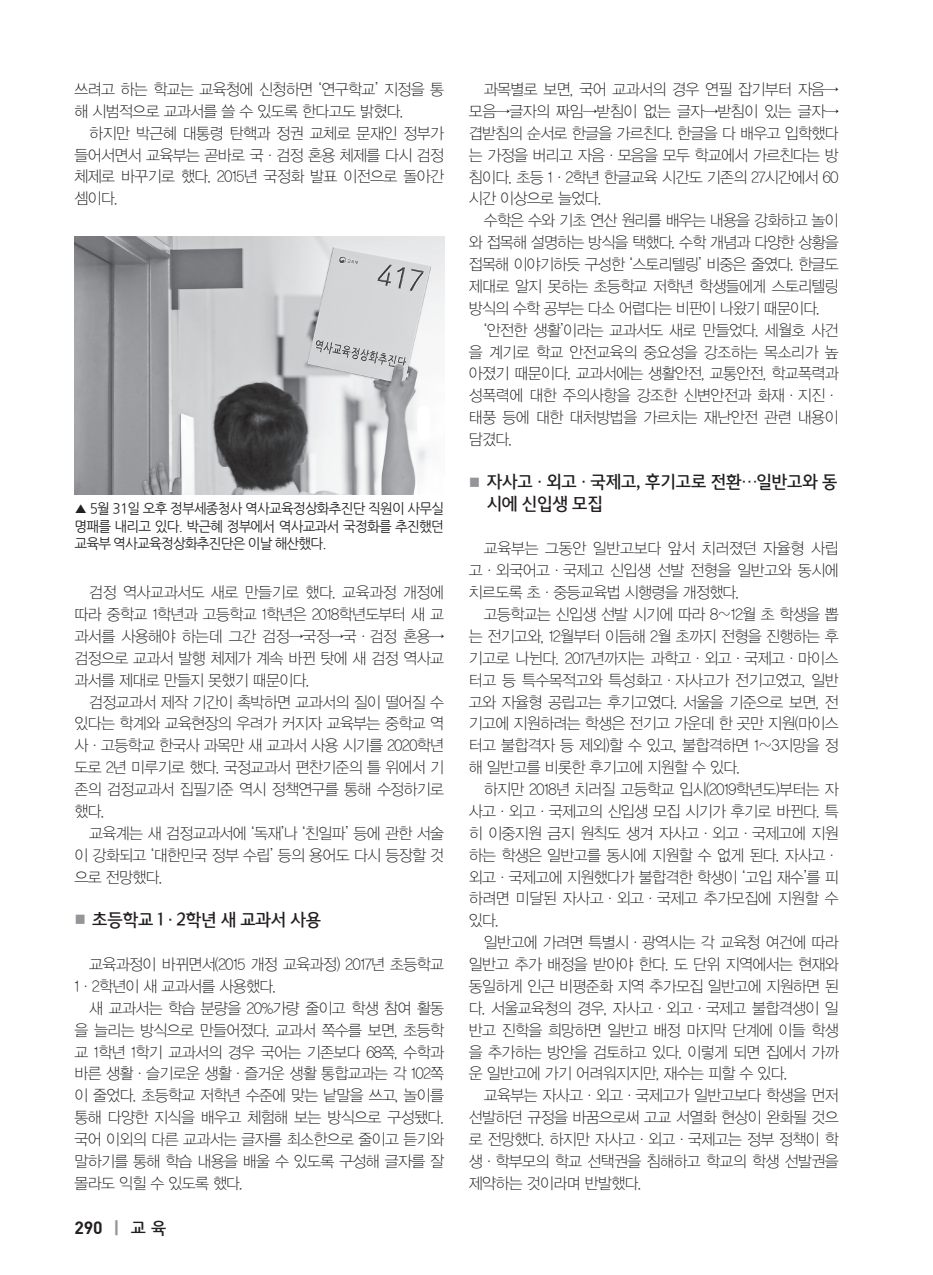
<style>
.page{position:relative;width:933px;height:1275px;background:#fff}
.page>*{position:absolute;margin:0;border:0;box-sizing:border-box;transform-origin:0 0}
.t1{font:500 17.5px/21.9px "Auction Gothic";letter-spacing:-.04em;color:#231f20;scale:.96 1}
.t2{font:17.5px "Dinbol";color:#231f20}
.t3{font:15.75px/21.9px "YDVYGO11";letter-spacing:-.04em;color:#231f20;text-align:justify;scale:.96 1}
.t4{font:14px/17.5px "Nanum Gothic OTF";letter-spacing:-.06em;color:#231f20;text-align:justify}
.s1{font-weight:700;font-size:12.25px;color:#939598}
.s2{font-family:"YDVYGO14";font-size:21px;color:#939598}
.s3{font-family:"Auction Gothic";font-weight:500;font-size:16.62px}
</style>
<div class="page">
<img style="left:74px;top:237px;width:370px;height:257px">
<p class="t3" style="left:74px;top:77px;width:386px">쓰려고 하는 학교는 교육청에 신청하면 ‘연구학교’ 지정을 통 해 시범적으로 교과서를 쓸 수 있도록 한다고도 밝혔다.</p>
<p class="t3" style="left:74px;top:121px;width:387px;text-indent:15px">하지만 박근혜 대통령 탄핵과 정권 교체로 문재인 정부가 들어서면서 교육부는 곧바로 국·검정 혼용 체제를 다시 검정 체제로 바꾸기로 했다. 2015년 국정화 발표 이전으로 돌아간 셈이다.</p>
<p class="t4" style="left:74px;top:500px;width:371px">▲ 5월 31일 오후 정부세종청사 역사교육정상화추진단 직원이 사무실 명패를 내리고 있다. 박근혜 정부에서 역사교과서 국정화를 추진했던 교육부 역사교육정상화추진단은 이날 해산했다.</p>
<p class="t3" style="left:74px;top:581px;width:386px;text-indent:15px">검정 역사교과서도 새로 만들기로 했다. 교육과정 개정에 따라 중학교 1학년과 고등학교 1학년은 2018학년도부터 새 교 과서를 사용해야 하는데 그간 검정→국정→국·검정 혼용→ 검정으로 교과서 발행 체제가 계속 바뀐 탓에 새 검정 역사교 과서를 제대로 만들지 못했기 때문이다.</p>
<p class="t3" style="left:74px;top:690px;width:386px;text-indent:15px">검정교과서 제작 기간이 촉박하면 교과서의 질이 떨어질 수 있다는 학계와 교육현장의 우려가 커지자 교육부는 중학교 역 사·고등학교 한국사 과목만 새 교과서 사용 시기를 2020학년 도로 2년 미루기로 했다. 국정교과서 편찬기준의 틀 위에서 기 존의 검정교과서 집필기준 역시 정책연구를 통해 수정하기로 했다.</p>
<p class="t3" style="left:74px;top:821px;width:386px;text-indent:15px">교육계는 새 검정교과서에 ‘독재’나 ‘친일파’ 등에 관한 서술 이 강화되고 ‘대한민국 정부 수립’ 등의 용어도 다시 등장할 것 으로 전망했다.</p>
<p class="t1" style="left:74px;top:909px;width:259px"><span class="s1">■</span> 초등학교 1 · 2학년 새 교과서 사용</p>
<p class="t3" style="left:74px;top:952px;width:386px;text-indent:15px">교육과정이 바뀌면서(2015 개정 교육과정) 2017년 초등학교<br>1·2학년이 새 교과서를 사용했다.</p>
<p class="t3" style="left:74px;top:996px;width:387px;text-indent:15px">새 교과서는 학습 분량을 20%가량 줄이고 학생 참여 활동 을 늘리는 방식으로 만들어졌다. 교과서 쪽수를 보면, 초등학 교 1학년 1학기 교과서의 경우 국어는 기존보다 68쪽, 수학과 바른 생활·슬기로운 생활·즐거운 생활 통합교과는 각 102쪽 이 줄었다. 초등학교 저학년 수준에 맞는 낱말을 쓰고, 놀이를 통해 다양한 지식을 배우고 체험해 보는 방식으로 구성됐다. 국어 이외의 다른 교과서는 글자를 최소한으로 줄이고 듣기와 말하기를 통해 학습 내용을 배울 수 있도록 구성해 글자를 잘 몰라도 익힐 수 있도록 했다.</p>
<p class="t2" style="left:74px;top:1216px;width:94px">290 <span class="s2">l</span> <span class="s3">교 육</span></p>
<p class="t3" style="left:469px;top:77px;width:386px;text-indent:15px">과목별로 보면, 국어 교과서의 경우 연필 잡기부터 자음→ 모음→글자의 짜임→받침이 없는 글자→받침이 있는 글자→ 겹받침의 순서로 한글을 가르친다. 한글을 다 배우고 입학했다 는 가정을 버리고 자음·모음을 모두 학교에서 가르친다는 방 침이다. 초등 1·2학년 한글교육 시간도 기존의 27시간에서 60 시간 이상으로 늘었다.</p>
<p class="t3" style="left:469px;top:209px;width:386px;text-indent:15px">수학은 수와 기초 연산 원리를 배우는 내용을 강화하고 놀이 와 접목해 설명하는 방식을 택했다. 수학 개념과 다양한 상황을 접목해 이야기하듯 구성한 ‘스토리텔링’ 비중은 줄였다. 한글도 제대로 알지 못하는 초등학교 저학년 학생들에게 스토리텔링 방식의 수학 공부는 다소 어렵다는 비판이 나왔기 때문이다.</p>
<p class="t3" style="left:469px;top:318px;width:386px;text-indent:15px">‘안전한 생활’이라는 교과서도 새로 만들었다. 세월호 사건 을 계기로 학교 안전교육의 중요성을 강조하는 목소리가 높 아졌기 때문이다. 교과서에는 생활안전, 교통안전, 학교폭력과 성폭력에 대한 주의사항을 강조한 신변안전과 화재·지진· 태풍 등에 대한 대처방법을 가르치는 재난안전 관련 내용이 담겼다.</p>
<p class="t1" style="left:486px;top:472px;width:367px;text-indent:-18px"><span class="s1">■</span> 자사고 · 외고 · 국제고, 후기고로 전환…일반고와 동 시에 신입생 모집</p>
<p class="t3" style="left:469px;top:537px;width:386px;text-indent:15px">교육부는 그동안 일반고보다 앞서 치러졌던 자율형 사립 고·외국어고·국제고 신입생 선발 전형을 일반고와 동시에 치르도록 초·중등교육법 시행령을 개정했다.</p>
<p class="t3" style="left:469px;top:602px;width:386px;text-indent:15px">고등학교는 신입생 선발 시기에 따라 8∼12월 초 학생을 뽑 는 전기고와, 12월부터 이듬해 2월 초까지 전형을 진행하는 후 기고로 나뉜다. 2017년까지는 과학고·외고·국제고·마이스 터고 등 특수목적고와 특성화고·자사고가 전기고였고, 일반 고와 자율형 공립고는 후기고였다. 서울을 기준으로 보면, 전 기고에 지원하려는 학생은 전기고 가운데 한 곳만 지원(마이스 터고 불합격자 등 제외)할 수 있고, 불합격하면 1∼3지망을 정 해 일반고를 비롯한 후기고에 지원할 수 있다.</p>
<p class="t3" style="left:469px;top:777px;width:386px;text-indent:15px">하지만 2018년 치러질 고등학교 입시(2019학년도)부터는 자 사고·외고·국제고의 신입생 모집 시기가 후기로 바뀐다. 특 히 이중지원 금지 원칙도 생겨 자사고·외고·국제고에 지원 하는 학생은 일반고를 동시에 지원할 수 없게 된다. 자사고· 외고·국제고에 지원했다가 불합격한 학생이 ‘고입 재수’를 피 하려면 미달된 자사고·외고·국제고 추가모집에 지원할 수 있다.</p>
<p class="t3" style="left:469px;top:931px;width:386px;text-indent:15px">일반고에 가려면 특별시·광역시는 각 교육청 여건에 따라 일반고 추가 배정을 받아야 한다. 도 단위 지역에서는 현재와 동일하게 인근 비평준화 지역 추가모집 일반고에 지원하면 된 다. 서울교육청의 경우, 자사고·외고·국제고 불합격생이 일 반고 진학을 희망하면 일반고 배정 마지막 단계에 이들 학생 을 추가하는 방안을 검토하고 있다. 이렇게 되면 집에서 가까 운 일반고에 가기 어려워지지만, 재수는 피할 수 있다.</p>
<p class="t3" style="left:469px;top:1084px;width:386px;text-indent:15px">교육부는 자사고·외고·국제고가 일반고보다 학생을 먼저 선발하던 규정을 바꿈으로써 고교 서열화 현상이 완화될 것으 로 전망했다. 하지만 자사고·외고·국제고는 정부 정책이 학 생·학부모의 학교 선택권을 침해하고 학교의 학생 선발권을 제약하는 것이라며 반발했다.</p>
</div>
